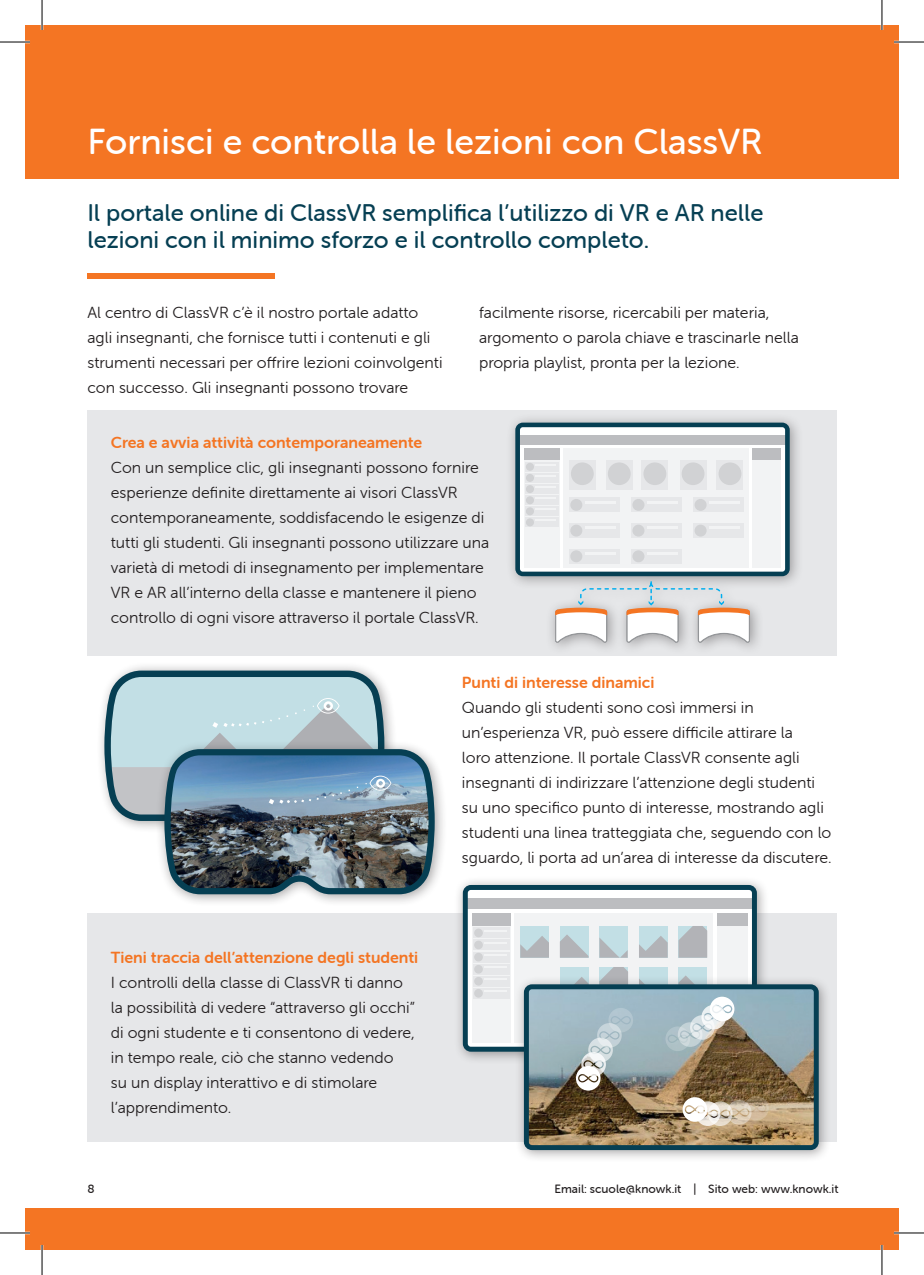
<style>
.page{position:relative;width:924px;height:1275px;background:#fff}
.page>*{position:absolute;margin:0;border:0;box-sizing:border-box;transform-origin:0 0}
.t1{font:36px "Museo Sans Rounded 500";color:#fff}
.t2{font:24px/27px "Museo Sans Rounded 500";color:#063f53}
.t3{font:16px/25px "Museo Sans Rounded 300";color:#231f20}
.t4{font:16px "Museo Sans Rounded 700";color:#f47523}
.t5{font:12px "Museo Sans Rounded 500";color:#231f20}
</style>
<div class="page">
<div style="left:25px;top:25px;width:856px;height:153px;background:#f47523"></div>
<div style="left:881px;top:25px;width:17px;height:153px;background:#f47523"></div>
<div style="left:25px;top:1208px;width:856px;height:42px;background:#f47523"></div>
<div style="left:881px;top:1208px;width:17px;height:42px;background:#f47523"></div>
<div style="left:87px;top:273px;width:187px;height:5px;background:#f47523"></div>
<div style="left:87px;top:410px;width:749px;height:245px;background:#e6e7e9"></div>
<div style="left:87px;top:913px;width:749px;height:229px;background:#e6e7e9"></div>
<div style="left:505px;top:413px;width:298px;height:243px;background:#231f20;opacity:.4"></div>
<svg style="left:515px;top:422px;width:274px;height:220px"></svg>
<div style="left:698px;top:607px;width:50px;height:7px;background:#f47523;border-radius:50%"></div>
<div style="left:698px;top:612px;width:50px;height:6px;background:#fff;border-radius:50%"></div>
<div style="left:96px;top:661px;width:301px;height:172px;background:#231f20;opacity:.4"></div>
<div style="left:155px;top:740px;width:292px;height:167px;background:#231f20;opacity:.4"></div>
<svg style="left:103px;top:670px;width:334px;height:228px;background:#8ca1ac"></svg>
<div style="left:453px;top:876px;width:316px;height:188px;background:#231f20;opacity:.4"></div>
<svg style="left:462px;top:885px;width:294px;height:166px"></svg>
<div style="left:520px;top:926px;width:28px;height:31px;background:#c2dfe5"></div>
<svg style="left:520px;top:936px;width:28px;height:21px"></svg>
<svg style="left:638px;top:935px;width:29px;height:22px"></svg>
<div style="left:559px;top:967px;width:29px;height:31px;background:#c2dfe5"></div>
<div style="left:559px;top:926px;width:29px;height:31px;background:#c2dfe5"></div>
<svg style="left:559px;top:934px;width:29px;height:23px"></svg>
<div style="left:678px;top:967px;width:29px;height:31px;background:#c2dfe5"></div>
<div style="left:599px;top:926px;width:28px;height:31px;background:#c2dfe5"></div>
<svg style="left:599px;top:938px;width:28px;height:19px"></svg>
<div style="left:638px;top:967px;width:29px;height:31px;background:#c2dfe5"></div>
<svg style="left:678px;top:926px;width:29px;height:31px"></svg>
<svg style="left:599px;top:967px;width:28px;height:8px"></svg>
<div style="left:515px;top:975px;width:316px;height:188px;background:#231f20;opacity:.4"></div>
<img style="left:523px;top:984px;width:295px;height:166px">
<svg style="left:575px;top:1008px;width:57px;height:82px;background:#a7b5b9"></svg>
<svg style="left:682px;top:1095px;width:86px;height:31px;background:#c5b59e"></svg>
<svg style="left:638px;top:975px;width:96px;height:76px"></svg>
<hr style="left:0;top:41px;width:30px;height:2px;background:#fff">
<hr style="left:893px;top:41px;width:30px;height:2px;background:#fff">
<hr style="left:0;top:1231px;width:30px;height:3px;background:#fff">
<hr style="left:893px;top:1231px;width:30px;height:3px;background:#fff">
<hr style="left:41px;top:0;width:2px;height:30px;background:#fff">
<hr style="left:41px;top:1245px;width:2px;height:30px;background:#fff">
<hr style="left:880px;top:0;width:2px;height:30px;background:#fff">
<hr style="left:880px;top:1245px;width:2px;height:30px;background:#fff">
<hr style="left:0;top:42px;width:30px;height:1px;background:#000">
<hr style="left:893px;top:42px;width:30px;height:1px;background:#000">
<hr style="left:0;top:1232px;width:30px;height:1px;background:#000">
<hr style="left:893px;top:1232px;width:30px;height:1px;background:#000">
<hr style="left:42px;top:0;width:1px;height:30px;background:#000">
<hr style="left:42px;top:1245px;width:1px;height:30px;background:#000">
<hr style="left:881px;top:0;width:1px;height:30px;background:#000">
<hr style="left:881px;top:1245px;width:1px;height:30px;background:#000">
<h1 class="t1" style="left:87px;top:122px;width:676px">Fornisci e controlla le lezioni con ClassVR</h1>
<h2 class="t2" style="left:87px;top:199px;width:677px">Il portale online di ClassVR semplifica l’utilizzo di VR e AR nelle lezioni con il minimo sforzo e il controllo completo.</h2>
<p class="t3" style="left:87px;top:300px;width:356px">Al centro di ClassVR c’è il nostro portale adatto agli insegnanti, che fornisce tutti i contenuti e gli strumenti necessari per offrire lezioni coinvolgenti con successo. Gli insegnanti possono trovare</p>
<p class="t3" style="left:479px;top:300px;width:321px">facilmente risorse, ricercabili per materia, argomento o parola chiave e trascinarle nella propria playlist, pronta per la lezione.</p>
<p class="t4" style="left:111px;top:434px;width:313px">Crea e avvia attività contemporaneamente</p>
<p class="t3" style="left:111px;top:455px;width:380px">Con un semplice clic, gli insegnanti possono fornire esperienze definite direttamente ai visori ClassVR contemporaneamente, soddisfacendo le esigenze di tutti gli studenti. Gli insegnanti possono utilizzare una varietà di metodi di insegnamento per implementare VR e AR all’interno della classe e mantenere il pieno controllo di ogni visore attraverso il portale ClassVR.</p>
<p class="t4" style="left:111px;top:949px;width:309px">Tieni traccia dell’attenzione degli studenti</p>
<p class="t3" style="left:111px;top:970px;width:305px">I controlli della classe di ClassVR ti danno la possibilità di vedere “attraverso gli occhi” di ogni studente e ti consentono di vedere, in tempo reale, ciò che stanno vedendo<br>su un display interattivo e di stimolare l’apprendimento.</p>
<p class="t4" style="left:462px;top:674px;width:194px">Punti di interesse dinamici</p>
<p class="t3" style="left:462px;top:695px;width:371px">Quando gli studenti sono così immersi in un’esperienza VR, può essere difficile attirare la<br>loro attenzione. Il portale ClassVR consente agli insegnanti di indirizzare l’attenzione degli studenti su uno specifico punto di interesse, mostrando agli studenti una linea tratteggiata che, seguendo con lo sguardo, li porta ad un’area di interesse da discutere.</p>
<p class="t5" style="left:87px;top:1182px;width:9px">8</p>
<p class="t5" style="left:554px;top:1182px;width:285px">Email: scuole@knowk.it | Sito web: www.knowk.it</p>
</div>
